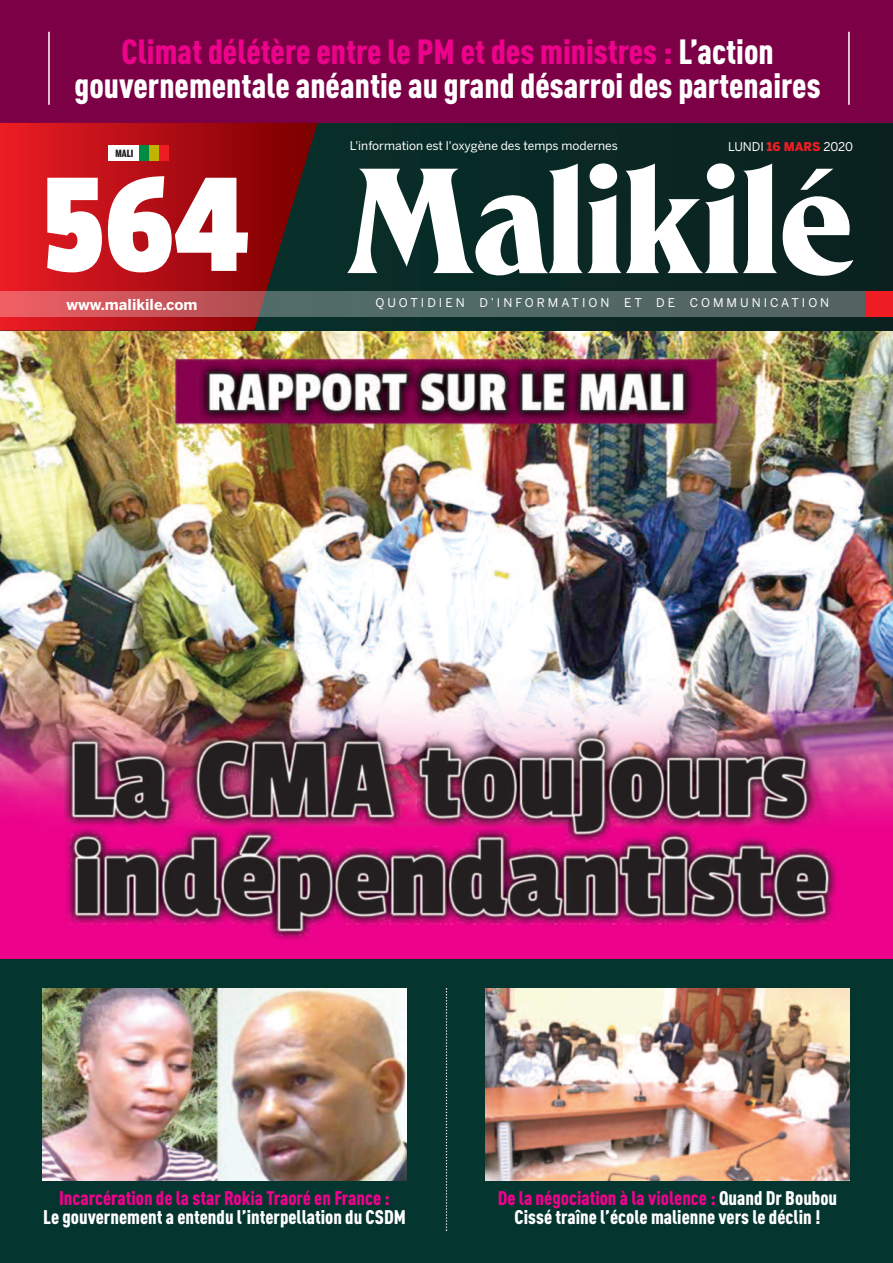
<style>
.page{position:relative;width:893px;height:1263px;background:#fff}
.page>*{position:absolute;margin:0;border:0;box-sizing:border-box;transform-origin:0 0}
.t1{font:150px "Passion One";color:#fff}
.t2{font:900 condensed 34.5px/34.5px "DIN Pro";color:#fff;text-align:center}
.t3{font:900 condensed 19.5px/19.5px "DIN Pro";color:#fff;text-align:center}
.t4{font:900 condensed 19.5px "DIN Pro";color:#ed028c}
.t5{font:700 15px "Benton Sans";color:#fff}
.t6{font:12px "Benton Sans";color:#fff}
.t7{font:12px "Benton Sans";letter-spacing:.25em;color:#fff}
.t8{font:900 9.9px "Benton Sans Comp";color:#231f20}
.s1{color:#ed028c}
.s2{font-weight:900;color:#ee1d23}
.s3{font-weight:900}
</style>
<div class="page">
<div style="left:0;top:750px;width:893px;height:513px;background:#05352f"></div>
<img style="left:0;top:0;width:893px;height:959px">
<div style="left:0;top:123px;width:893px;height:208px;background:#0a2824"></div>
<svg style="left:0;top:123px;width:318px;height:208px;background:#a61116"></svg>
<div style="left:139px;top:146px;width:10px;height:15px;background:#008b43"></div>
<div style="left:149px;top:146px;width:10px;height:15px;background:#c0b301"></div>
<div style="left:159px;top:146px;width:9px;height:15px;background:#ee1d23"></div>
<div style="left:109px;top:146px;width:30px;height:15px;background:#fff"></div>
<div style="left:0;top:291px;width:893px;height:26px;background:#fff;opacity:.3"></div>
<div style="left:865px;top:291px;width:28px;height:26px;background:#ee1d23"></div>
<svg style="left:347px;top:163px;width:506px;height:113px"></svg>
<img style="left:43px;top:989px;width:363px;height:192px">
<img style="left:485px;top:989px;width:364px;height:192px">
<svg style="left:446px;top:988px;width:1px;height:243px"></svg>
<hr style="left:848px;top:32px;width:2px;height:73px;background:#fff">
<hr style="left:48px;top:32px;width:2px;height:73px;background:#fff">
<h2 class="t2" style="left:75px;top:37px;width:748px"><span class="s1">Climat délétère entre le PM et des ministres :</span> L’action gouvernementale anéantie au grand désarroi des partenaires</h2>
<p class="t6" style="left:350px;top:139px;width:269px">L'information est l'oxygène des temps modernes</p>
<p class="t6" style="left:728px;top:139px;width:127px">LUNDI <span class="s2">16 MARS</span> 2020</p>
<p class="t8" style="left:115px;top:148px;width:19px">MALI</p>
<h1 class="t1" style="left:43px;top:146px;width:206px">564</h1>
<p class="t5" style="left:67px;top:296px;width:132px">www.malikile.com</p>
<p class="t7" style="left:375px;top:296px;width:455px">QUOTIDIEN D’INFORMATION ET DE COMMUNICATION</p>
<p class="t3" style="left:498px;top:1189px;width:341px"><span class="s1">De la négociation à la violence :</span> Quand Dr Boubou<br>Cissé traîne l’école malienne vers le déclin !</p>
<p class="t4" style="left:59px;top:1191px;width:332px">Incarcération de la star Rokia Traoré en France :</p>
<p class="t3" style="left:43px;top:1209px;width:364px">Le gouvernement a entendu l’interpellation du CSDM</p>
<p class="t6" style="left:43px;top:1218px;width:197px"><span class="s3">MALIKILÉ</span> - N°564 du 16/03/2020</p>
<p class="t6" style="left:557px;top:1218px;width:254px">Quotidien d’information et de communication</p>
</div>
